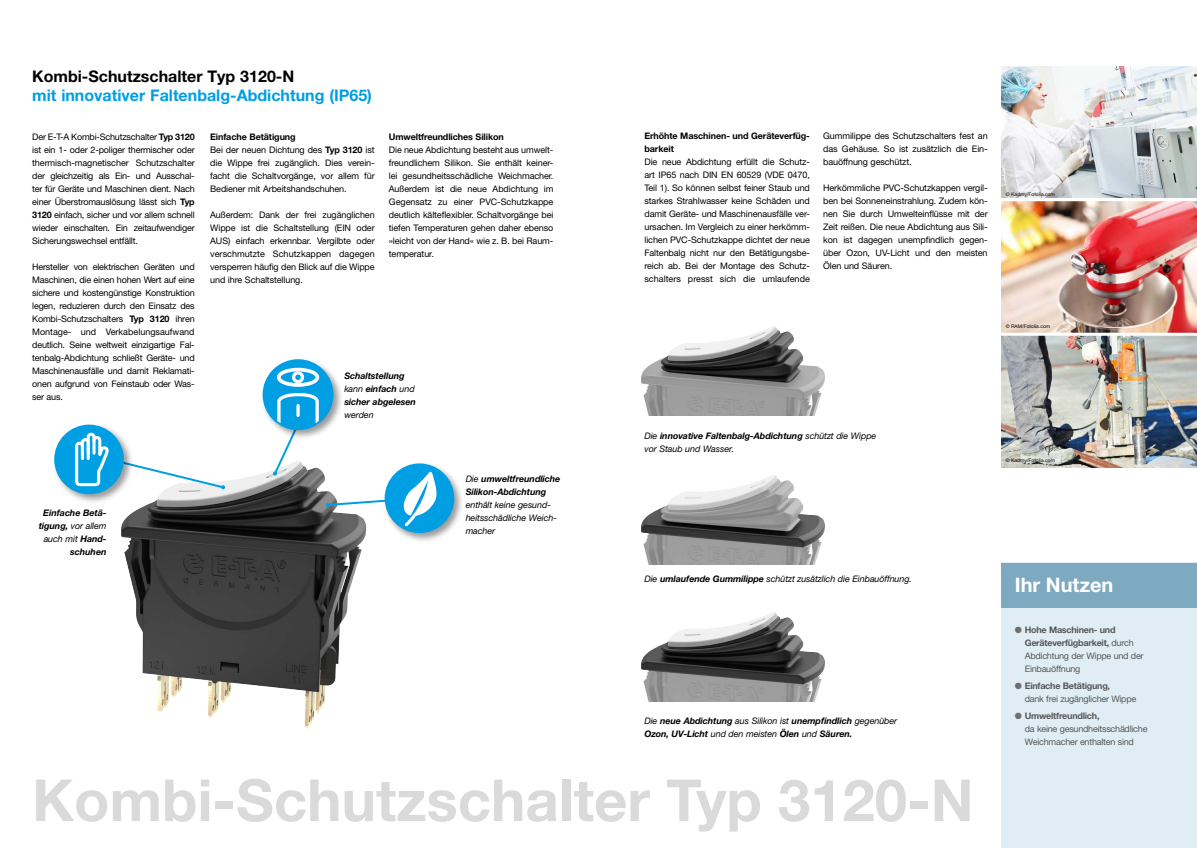
<style>
.page{position:relative;width:1197px;height:848px;background:#fff}
.page>*{position:absolute;margin:0;border:0;box-sizing:border-box;transform-origin:0 0}
.t1{font:700 58px "Helvetica Neue LT";color:#dadada}
.t2{font:700 20px "Helvetica Neue LT";color:#fff}
.t3{font:700 16px "Helvetica Neue LT";color:#009ee3}
.t4{font:700 16px "Helvetica Neue LT";color:#000}
.t5{font:9px/13px "Helvetica Neue LT";letter-spacing:-.01em;color:#000;text-align:justify}
.t6{font:italic 700 9px/13px "Helvetica Neue LT";letter-spacing:-.01em;color:#000}
.t7{font:9px/13px "Helvetica Neue LT";letter-spacing:-.025em;color:#565656}
.t8{font:italic 9px/13px "Helvetica Neue LT";letter-spacing:-.01em;color:#000}
.t9{font:700 9px/13px "Helvetica Neue LT";letter-spacing:-.01em;color:#000}
.t10{font:5px "Helvetica Neue LT";color:#000}
.s1{font-weight:700}
.s2{font-weight:400}
.s3{color:#6f6f6e}
</style>
<div class="page">
<img style="left:121px;top:474px;width:245px;height:255px">
<svg style="left:134px;top:464px;width:91px;height:25px"></svg>
<img style="left:1001px;top:336px;width:195px;height:131px">
<img style="left:1001px;top:201px;width:195px;height:132px">
<img style="left:1001px;top:66px;width:195px;height:132px">
<div style="left:1001px;top:563px;width:195px;height:285px;background:#e1edf5"></div>
<div style="left:1001px;top:563px;width:195px;height:44px;background:#7daac0"></div>
<img style="left:641px;top:326px;width:184px;height:90px">
<img style="left:641px;top:475px;width:184px;height:89px">
<img style="left:641px;top:612px;width:184px;height:89px">
<div style="left:52px;top:423px;width:82px;height:81px;background:#000;opacity:.4"></div>
<div style="left:55px;top:425px;width:68px;height:68px;background:#009ee3;border-radius:50%"></div>
<div style="left:54px;top:424px;width:70px;height:70px;border:2px solid #009ee3;border-radius:50%"></div>
<svg style="left:75px;top:431px;width:36px;height:56px"></svg>
<div style="left:383px;top:461px;width:81px;height:82px;background:#000;opacity:.4"></div>
<div style="left:385px;top:464px;width:68px;height:68px;background:#009ee3;border-radius:50%"></div>
<div style="left:384px;top:463px;width:70px;height:70px;border:2px solid #009ee3;border-radius:50%"></div>
<svg style="left:262px;top:359px;width:176px;height:170px"></svg>
<h3 class="t4" style="left:32px;top:66px;width:263px">Kombi-Schutzschalter Typ 3120-N</h3>
<h3 class="t3" style="left:32px;top:86px;width:341px">mit innovativer Faltenbalg-Abdichtung (IP65)</h3>
<p class="t5" style="left:32px;top:130px;width:164px">Der E-T-A Kombi-Schutzschalter <span class="s1">Typ 3120 </span>ist ein 1- oder 2-poliger thermischer oder thermisch-magnetischer Schutzschalter der gleichzeitig als Ein- und Ausschal&shy;ter für Geräte und Maschinen dient. Nach einer Überstromauslösung lässt sich <span class="s1">Typ 3120</span> einfach, sicher und vor allem schnell wieder einschalten. Ein zeitaufwendiger Sicherungswechsel entfällt.</p>
<p class="t5" style="left:32px;top:260px;width:164px">Hersteller von elektrischen Geräten und Maschinen, die einen hohen Wert auf eine sichere und kostengünstige Konstruktion legen, reduzieren durch den Einsatz des Kombi-Schutzschalters <span class="s1">Typ 3120</span> ihren Montage- und Verkabelungsaufwand deutlich. Seine weltweit einzigartige Fal&shy;tenbalg-Abdichtung schließt Geräte- und Maschinenausfälle und damit Reklamati&shy;onen aufgrund von Feinstaub oder Was&shy;ser aus.</p>
<p class="t5" style="left:210px;top:130px;width:166px;text-align:left"><span class="s1">Einfache Betätigung<br></span>Bei der neuen Dichtung des <span class="s1">Typ 3120</span> ist die Wippe frei zugänglich. Dies verein&shy;facht die Schaltvorgänge, vor allem für Bediener mit Arbeitshandschuhen.</p>
<p class="t5" style="left:210px;top:208px;width:166px">Außerdem: Dank der frei zugänglichen Wippe ist die Schaltstellung (EIN oder AUS) einfach erkennbar. Vergilbte oder verschmutzte Schutzkappen dagegen versperren häufig den Blick auf die Wippe und ihre Schaltstellung.</p>
<p class="t9" style="left:389px;top:130px;width:116px">Umweltfreundliches Silikon</p>
<p class="t5" style="left:389px;top:143px;width:166px">Die neue Abdichtung besteht aus umwelt&shy;freundlichem Silikon. Sie enthält keiner&shy;lei gesundheitsschädliche Weichmacher.<br>Außerdem ist die neue Abdichtung im Gegensatz zu einer PVC-Schutzkappe deutlich kälteflexibler. Schaltvorgänge bei tiefen Temperaturen gehen daher ebenso »leicht von der Hand« wie z. B. bei Raum&shy;temperatur.</p>
<p class="t6" style="left:344px;top:369px;width:73px">Schaltstellung <span class="s2">kann</span> einfach <span class="s2">und </span>sicher abgelesen</p>
<p class="t8" style="left:344px;top:408px;width:31px">werden</p>
<p class="t6" style="left:39px;top:506px;width:69px;text-align:right">Einfache Betä&shy;tigung, <span class="s2">vor allem auch mit</span> Hand&shy;schuhen</p>
<p class="t6" style="left:465px;top:472px;width:96px"><span class="s2">Die</span> umweltfreundliche<br>Silikon-Abdichtung</p>
<p class="t8" style="left:465px;top:498px;width:93px">enthält keine gesund&shy;heitsschädliche Weich&shy;macher</p>
<p class="t9" style="left:644px;top:129px;width:167px">Erhöhte Maschinen- und Geräteverfüg&shy;barkeit</p>
<p class="t5" style="left:644px;top:155px;width:167px">Die neue Abdichtung erfüllt die Schutz&shy;art IP65 nach DIN EN 60529 (VDE 0470, Teil 1). So können selbst feiner Staub und starkes Strahlwasser keine Schäden und damit Geräte- und Maschinenausfälle ver&shy;ursachen. Im Vergleich zu einer herkömm&shy;lichen PVC-Schutzkappe dichtet der neue Faltenbalg nicht nur den Betätigungsbe&shy;reich ab. Bei der Montage des Schutz&shy;schalters presst sich die umlaufende</p>
<p class="t5" style="left:823px;top:129px;width:166px">Gummilippe des Schutzschalters fest an das Gehäuse. So ist zusätzlich die Ein&shy;bauöffnung geschützt.</p>
<p class="t5" style="left:823px;top:181px;width:166px">Herkömmliche PVC-Schutzkappen vergil&shy;ben bei Sonneneinstrahlung. Zudem kön&shy;nen Sie durch Umwelteinflüsse mit der Zeit reißen. Die neue Abdichtung aus Sili&shy;kon ist dagegen unempfindlich gegen&shy;über Ozon, UV-Licht und den meisten Ölen und Säuren.</p>
<p class="t8" style="left:644px;top:429px;width:233px">Die <span class="s1">innovative Faltenbalg-Abdichtung</span> schützt die Wippe vor Staub und Wasser.</p>
<p class="t8" style="left:644px;top:572px;width:269px">Die <span class="s1">umlaufende Gummilippe</span> schützt zusätzlich die Einbauöffnung.</p>
<p class="t6" style="left:644px;top:714px;width:254px"><span class="s2">Die</span> neue Abdichtung <span class="s2">aus Silikon ist</span> unempfindlich <span class="s2">gegenüber<br></span>Ozon, UV-Licht <span class="s2">und den meisten</span> Ölen <span class="s2">und</span> Säuren.</p>
<h1 class="t1" style="left:32px;top:764px;width:942px">Kombi-Schutzschalter Typ 3120-N</h1>
<p class="t10" style="left:1005px;top:191px;width:51px">© Kadmy/Fotolia.com</p>
<p class="t10" style="left:1005px;top:323px;width:46px">© RAM/Fotolia.com</p>
<p class="t10" style="left:1005px;top:457px;width:51px">© Kadmy/Fotolia.com</p>
<h2 class="t2" style="left:1014px;top:572px;width:100px">Ihr Nutzen</h2>
<p class="t7" style="left:1024px;top:623px;width:120px;text-indent:-10px"><span class="s3">●</span> <span class="s1">Hohe Maschinen- und<br>Geräteverfügbarkeit,</span> durch<br>Abdichtung der Wippe und der<br>Einbauöffnung</p>
<p class="t7" style="left:1024px;top:679px;width:113px;text-indent:-10px"><span class="s3">●</span> <span class="s1">Einfache Betätigung,<br></span>dank frei zugänglicher Wippe</p>
<p class="t7" style="left:1024px;top:709px;width:124px;text-indent:-10px"><span class="s3">●</span> <span class="s1">Umweltfreundlich,<br></span>da keine gesundheitsschädliche<br>Weichmacher enthalten sind</p>
</div>
